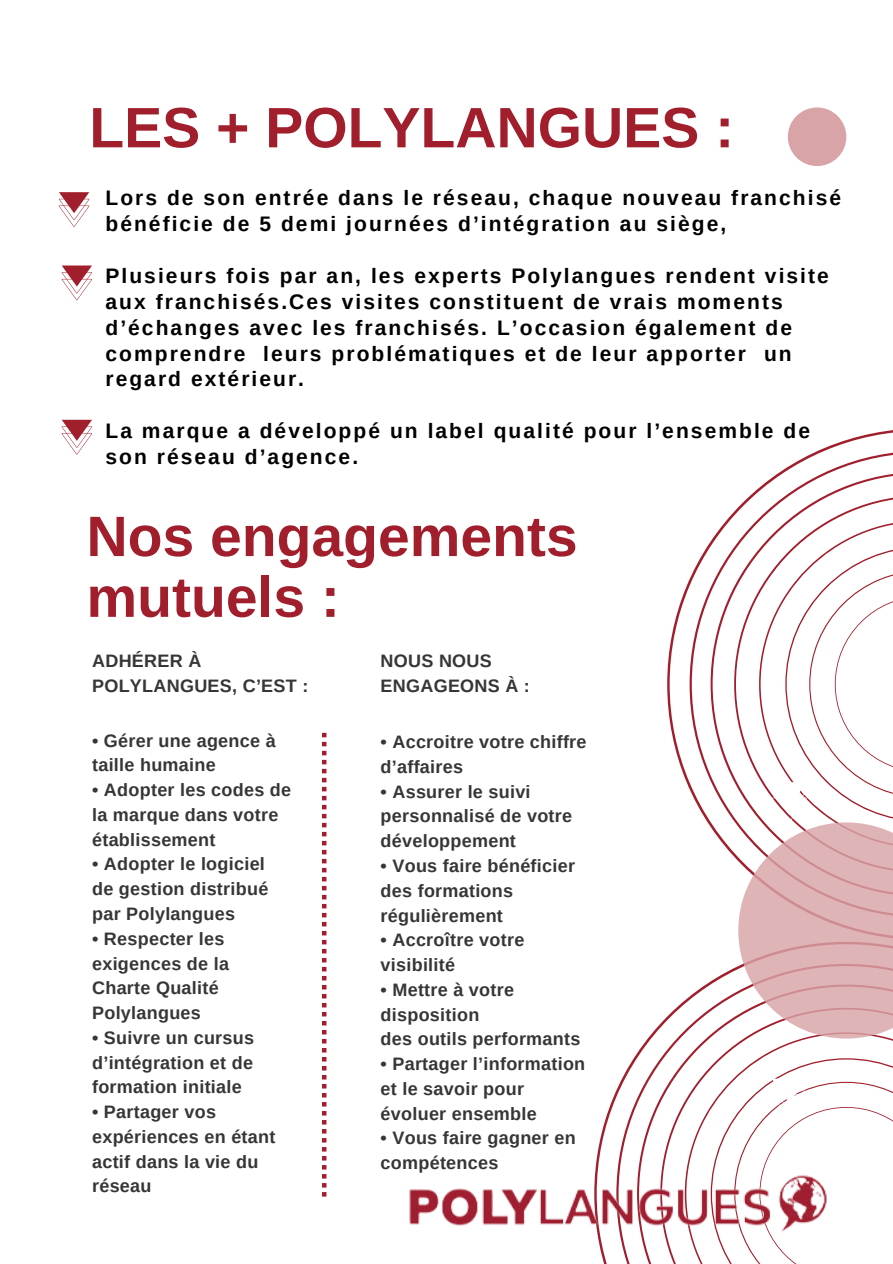
<style>
.page{position:relative;width:893px;height:1264px;background:#fff}
.page>*{position:absolute;margin:0;border:0;box-sizing:border-box;transform-origin:0 0}
.t1{font:700 57px/60.8px "Arimo";color:#a11f2c}
.t2{font:700 21px/25.8px "Arimo";letter-spacing:.1em;color:#000}
.t3{font:700 18px/24.8px "Arimo";letter-spacing:.015em;color:#363636}
</style>
<div class="page">
<svg style="left:616px;top:966px;width:276px;height:297px"></svg>
<svg style="left:667px;top:430px;width:225px;height:358px"></svg>
<svg style="left:689px;top:451px;width:203px;height:410px"></svg>
<div style="left:787px;top:107px;width:59px;height:59px;background:#d8a4a8;border-radius:50%"></div>
<img style="left:409px;top:1150px;width:301px;height:99px">
<svg style="left:738px;top:520px;width:154px;height:518px"></svg>
<svg style="left:710px;top:1058px;width:182px;height:205px"></svg>
<svg style="left:59px;top:192px;width:30px;height:35px"></svg>
<svg style="left:62px;top:265px;width:30px;height:35px"></svg>
<svg style="left:62px;top:420px;width:30px;height:34px"></svg>
<svg style="left:322px;top:732px;width:4px;height:464px"></svg>
<h4 class="t1" style="left:89px;top:97px;width:646px">LES + POLYLANGUES :</h4>
<p class="t2" style="left:105px;top:185px;width:737px">Lors de son entrée dans le réseau, chaque nouveau franchisé bénéficie de 5 demi journées d’intégration au siège,</p>
<h3 class="t2" style="left:105px;top:263px;width:725px">Plusieurs fois par an, les experts Polylangues rendent visite aux franchisés.Ces visites constituent de vrais moments d’échanges avec les franchisés. L’occasion également de comprendre leurs problématiques et de leur apporter un regard extérieur.</h3>
<h3 class="t2" style="left:105px;top:418px;width:706px">La marque a développé un label qualité pour l’ensemble de son réseau d’agence.</h3>
<h3 class="t1" style="left:86px;top:506px;width:492px">Nos engagements mutuels :</h3>
<h4 class="t3" style="left:92px;top:648px;width:218px">ADHÉRER À<br>POLYLANGUES, C’EST :</h4>
<p class="t3" style="left:92px;top:728px;width:185px">• Gérer une agence à taille humaine</p>
<p class="t3" style="left:92px;top:777px;width:201px">• Adopter les codes de la marque dans votre établissement</p>
<p class="t3" style="left:92px;top:851px;width:178px">• Adopter le logiciel de gestion distribué par Polylangues</p>
<p class="t3" style="left:92px;top:926px;width:138px">• Respecter les exigences de la<br>Charte Qualité<br>Polylangues</p>
<p class="t3" style="left:92px;top:1025px;width:163px;text-align:justify">• Suivre un cursus d’intégration et de formation initiale</p>
<h2 class="t3" style="left:92px;top:1099px;width:185px">• Partager vos expériences en étant actif dans la vie du réseau</h2>
<p class="t3" style="left:380px;top:648px;width:151px">NOUS NOUS<br>ENGAGEONS À :</p>
<p class="t3" style="left:380px;top:729px;width:207px">• Accroitre votre chiffre d’affaires</p>
<p class="t3" style="left:380px;top:779px;width:193px">• Assurer le suivi personnalisé de votre développement</p>
<p class="t3" style="left:380px;top:853px;width:196px">• Vous faire bénéficier des formations régulièrement</p>
<p class="t3" style="left:380px;top:927px;width:145px">• Accroître votre visibilité</p>
<p class="t3" style="left:380px;top:977px;width:135px">• Mettre à votre disposition</p>
<p class="t3" style="left:380px;top:1026px;width:201px">des outils performants</p>
<p class="t3" style="left:380px;top:1051px;width:206px">• Partager l’information et le savoir pour évoluer ensemble</p>
<p class="t3" style="left:380px;top:1125px;width:197px">• Vous faire gagner en compétences</p>
</div>
